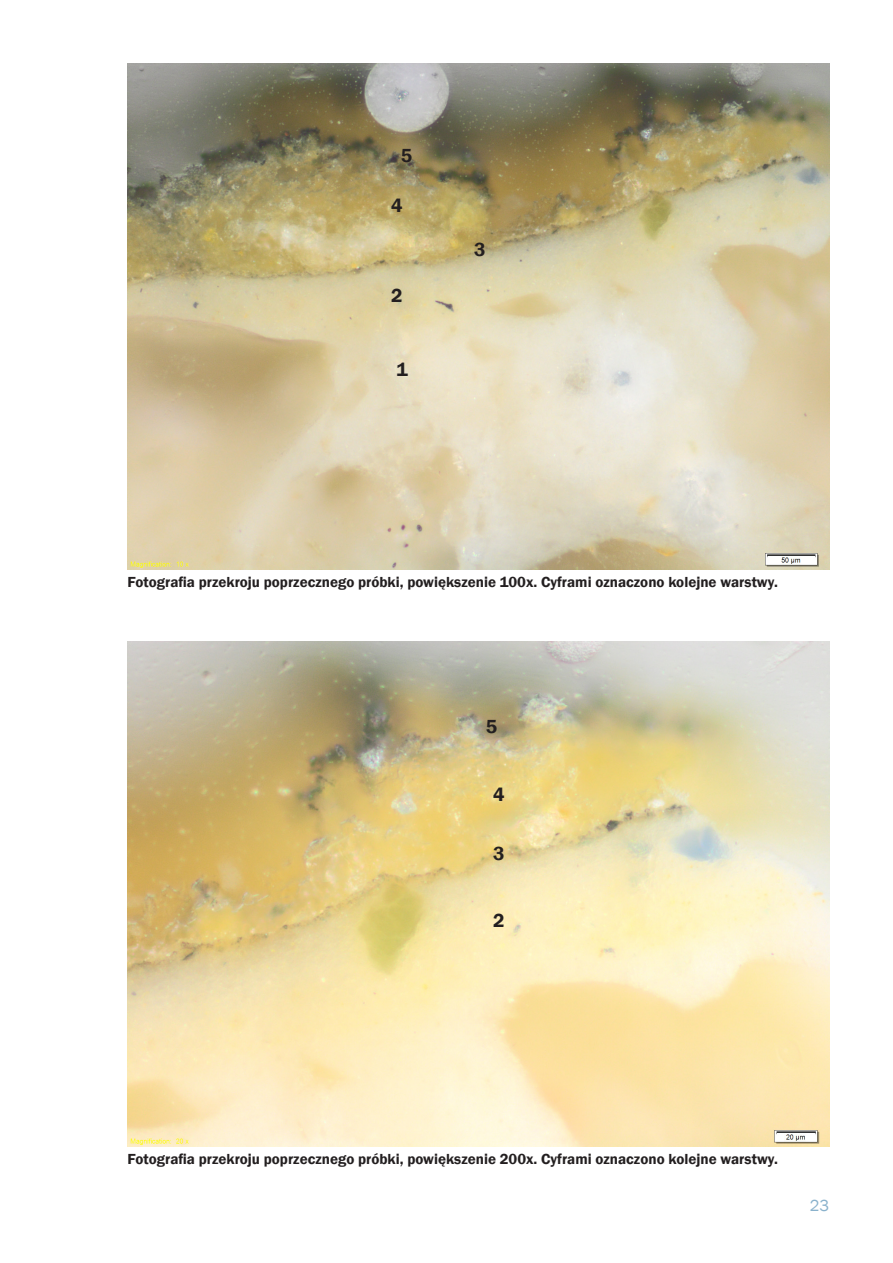
<style>
.page{position:relative;width:893px;height:1263px;background:#fff}
.page>*{position:absolute;margin:0;border:0;box-sizing:border-box;transform-origin:0 0}
.t1{font:600 19.5px "Franklin Gothic";color:#231f20}
.t2{font:16.5px "Franklin Gothic";color:#8ab2cc}
.t3{font:600 15px "Franklin Gothic";color:#231f20}
</style>
<div class="page">
<img style="left:128px;top:64px;width:701px;height:505px">
<img style="left:128px;top:641px;width:701px;height:505px">
<h1 class="t1" style="left:401px;top:144px;width:13px">5</h1>
<h1 class="t1" style="left:391px;top:194px;width:13px">4</h1>
<h1 class="t1" style="left:391px;top:283px;width:13px">2</h1>
<h1 class="t1" style="left:396px;top:358px;width:13px">1</h1>
<h1 class="t1" style="left:474px;top:237px;width:13px">3</h1>
<p class="t3" style="left:128px;top:572px;width:652px">Fotografia przekroju poprzecznego próbki, powiększenie 100x. Cyframi oznaczono kolejne warstwy.</p>
<h1 class="t1" style="left:486px;top:715px;width:13px">5</h1>
<h1 class="t1" style="left:493px;top:783px;width:13px">4</h1>
<h1 class="t1" style="left:493px;top:841px;width:13px">3</h1>
<h1 class="t1" style="left:493px;top:908px;width:13px">2</h1>
<p class="t3" style="left:128px;top:1150px;width:652px">Fotografia przekroju poprzecznego próbki, powiększenie 200x. Cyframi oznaczono kolejne warstwy.</p>
<p class="t2" style="left:810px;top:1195px;width:21px">23</p>
</div>
